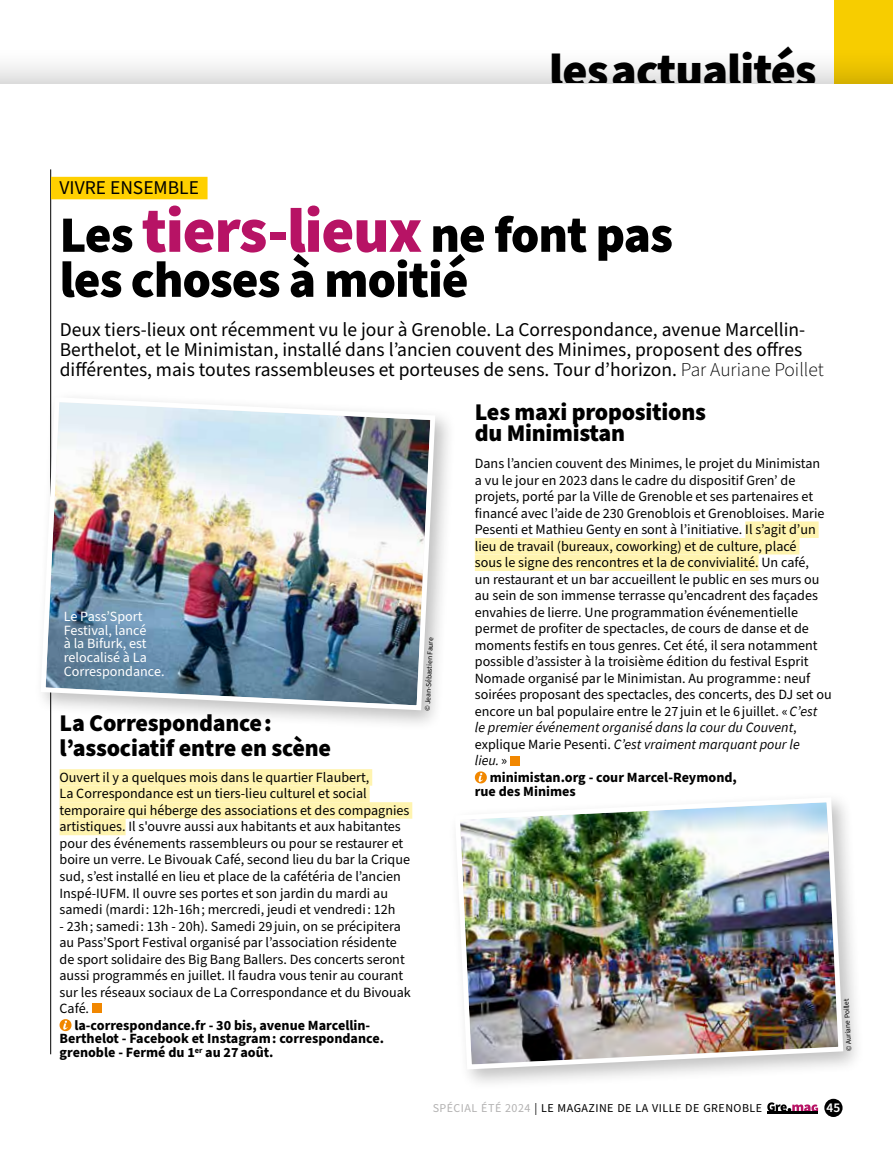
<style>
.page{position:relative;width:893px;height:1149px;background:#fff}
.page>*{position:absolute;margin:0;border:0;box-sizing:border-box;transform-origin:0 0}
.t1{font:900 51px/45px "Source Sans Pro";letter-spacing:-.02em;color:#000}
.t2{font:900 48px "Source Sans Pro";letter-spacing:-.02em;color:#000}
.t3{font:900 24px/25.2px "Source Sans Pro";letter-spacing:-.01em;color:#000}
.t4{font:19.5px/20px "Source Sans Pro";color:#000}
.t5{font:14.1px/16.5px "Source Sans Pro";color:#000}
.t6{font:700 14.1px/13.8px "Source Sans Pro";color:#000}
.t7{font:italic 14.1px "Source Sans Pro";color:#000}
.t8{font:14.1px/13.8px "Source Sans Pro";color:#fff}
.t9{font:600 13.35px "Source Sans Pro";color:#fff}
.t10{font:12px "Source Sans Pro";letter-spacing:.04em;color:#000}
.t11{font:7.5px "Source Sans Pro";color:#000}
.s1{font-size:63px;color:#b71365}
.s2{font-weight:300}
.s3{font-style:italic}
.s4{font-style:normal}
.s5{color:#b3b2b2}
</style>
<div class="page">
<div style="left:834px;top:0;width:59px;height:84px;background:#f7cd00"></div>
<svg style="left:0;top:65px;width:893px;height:19px"></svg>
<div style="left:824px;top:1098px;width:18px;height:18px;background:#000;border-radius:50%"></div>
<hr style="left:768px;top:1110px;width:50px;height:3px;background:#000">
<svg style="left:767px;top:1102px;width:51px;height:9px"></svg>
<hr style="left:50px;top:169px;width:1px;height:884px;background:#000">
<div style="left:51px;top:177px;width:157px;height:22px;background:#ffd000"></div>
<div style="left:60px;top:769px;width:312px;height:16px;background:#fff4b0"></div>
<div style="left:60px;top:785px;width:310px;height:17px;background:#fff4b0"></div>
<div style="left:60px;top:802px;width:352px;height:16px;background:#fff4b0"></div>
<div style="left:60px;top:818px;width:66px;height:17px;background:#fff4b0"></div>
<div style="left:92px;top:1003px;width:9px;height:9px;background:#f18700"></div>
<svg style="left:60px;top:1019px;width:12px;height:11px"></svg>
<div style="left:745px;top:521px;width:74px;height:17px;background:#fff4b0"></div>
<div style="left:475px;top:538px;width:324px;height:16px;background:#fff4b0"></div>
<div style="left:475px;top:554px;width:284px;height:17px;background:#fff4b0"></div>
<div style="left:510px;top:755px;width:9px;height:10px;background:#f18700"></div>
<svg style="left:475px;top:771px;width:12px;height:12px"></svg>
<div style="left:448px;top:790px;width:416px;height:300px;background:#000;opacity:.25"></div>
<img style="left:452px;top:794px;width:394px;height:277px">
<div style="left:34px;top:390px;width:423px;height:341px;background:#000;opacity:.25"></div>
<img style="left:38px;top:394px;width:400px;height:318px">
<h2 class="t2" style="left:549px;top:38px;width:269px">les actualités</h2>
<h3 class="t4" style="left:60px;top:178px;width:141px">VIVRE ENSEMBLE</h3>
<h1 class="t1" style="left:60px;top:213px;width:615px">Les <span class="s1">tiers-lieux</span> ne font pas les choses à moitié</h1>
<p class="t4" style="left:60px;top:320px;width:766px">Deux tiers-lieux ont récemment vu le jour à Grenoble. La Correspondance, avenue Marcellin-<br>Berthelot, et le Minimistan, installé dans l’ancien couvent des Minimes, proposent des offres différentes, mais toutes rassembleuses et porteuses de sens. Tour d’horizon. <span class="s2">Par Auriane Poillet</span></p>
<p class="t8" style="left:64px;top:609px;width:102px">Le Pass’Sport<br>Festival, lancé<br>à la Bifurk, est relocalisé à La<br>Correspondance.</p>
<h3 class="t3" style="left:60px;top:710px;width:273px">La Correspondance : l’associatif entre en scène</h3>
<p class="t5" style="left:60px;top:769px;width:352px">Ouvert il y a quelques mois dans le quartier Flaubert,<br>La Correspondance est un tiers-lieu culturel et social temporaire qui héberge des associations et des compagnies artistiques. Il s'ouvre aussi aux habitants et aux habitantes pour des événements rassembleurs ou pour se restaurer et boire un verre. Le Bivouak Café, second lieu du bar la Crique sud, s’est installé en lieu et place de la cafétéria de l’ancien Inspé-IUFM. Il ouvre ses portes et son jardin du mardi au samedi (mardi : 12h-16h ; mercredi, jeudi et vendredi : 12h</p>
<p class="t5" style="left:60px;top:917px;width:353px">- 23h ; samedi : 13h - 20h). Samedi 29 juin, on se précipitera au Pass’Sport Festival organisé par l’association résidente de sport solidaire des Big Bang Ballers. Des concerts seront aussi programmés en juillet. Il faudra vous tenir au courant sur les réseaux sociaux de La Correspondance et du Bivouak Café.</p>
<p class="t6" style="left:60px;top:1018px;width:326px;text-indent:15px">la-correspondance.fr - 30 bis, avenue Marcellin-<br>Berthelot - Facebook et Instagram : correspondance. grenoble - Fermé du 1<sup>er</sup> au 27 août.</p>
<p class="t11" style="left:422px;top:710px;width:76px;rotate:-87deg">© Jean-Sébastien Faure</p>
<h3 class="t3" style="left:475px;top:402px;width:233px;line-height:21px">Les maxi propositions du Minimistan</h3>
<p class="t5" style="left:475px;top:455px;width:347px">Dans l’ancien couvent des Minimes, le projet du Minimistan</p>
<p class="t5" style="left:475px;top:472px;width:322px">a vu le jour en 2023 dans le cadre du dispositif Gren’ de</p>
<p class="t5" style="left:475px;top:488px;width:340px">projets, porté par la Ville de Grenoble et ses partenaires et</p>
<p class="t5" style="left:475px;top:505px;width:351px">financé avec l’aide de 230 Grenoblois et Grenobloises. Marie</p>
<p class="t5" style="left:475px;top:521px;width:342px">Pesenti et Mathieu Genty en sont à l’initiative. Il s’agit d’un</p>
<p class="t5" style="left:475px;top:538px;width:323px">lieu de travail (bureaux, coworking) et de culture, placé</p>
<p class="t5" style="left:475px;top:554px;width:336px">sous le signe des rencontres et la de convivialité. Un café,</p>
<p class="t5" style="left:475px;top:571px;width:346px">un restaurant et un bar accueillent le public en ses murs ou</p>
<p class="t5" style="left:475px;top:587px;width:345px">au sein de son immense terrasse qu’encadrent des façades</p>
<p class="t5" style="left:475px;top:604px;width:325px">envahies de lierre. Une programmation événementielle</p>
<p class="t5" style="left:475px;top:620px;width:336px">permet de profiter de spectacles, de cours de danse et de</p>
<p class="t5" style="left:475px;top:637px;width:344px">moments festifs en tous genres. Cet été, il sera notamment</p>
<p class="t5" style="left:475px;top:653px;width:335px">possible d’assister à la troisième édition du festival Esprit</p>
<p class="t5" style="left:475px;top:670px;width:337px">Nomade organisé par le Minimistan. Au programme : neuf</p>
<p class="t5" style="left:475px;top:686px;width:358px">soirées proposant des spectacles, des concerts, des DJ set ou</p>
<p class="t5" style="left:475px;top:703px;width:344px">encore un bal populaire entre le 27 juin et le 6 juillet. « <span class="s3">C’est</span></p>
<p class="t7" style="left:475px;top:718px;width:323px">le premier événement organisé dans la cour du Couvent<span class="s4">,</span></p>
<p class="t7" style="left:475px;top:735px;width:326px"><span class="s4">explique Marie Pesenti.</span> C’est vraiment marquant pour le</p>
<p class="t7" style="left:475px;top:751px;width:34px">lieu. <span class="s4">»</span></p>
<p class="t6" style="left:490px;top:770px;width:249px">minimistan.org - cour Marcel-Reymond,</p>
<p class="t6" style="left:475px;top:784px;width:103px">rue des Minimes</p>
<p class="t11" style="left:844px;top:1051px;width:54px;rotate:-93deg">© Auriane Poillet</p>
<p class="t10" style="left:433px;top:1099px;width:331px"><span class="s5">SPÉCIAL ÉTÉ 2024</span> | LE MAGAZINE DE LA VILLE DE GRENOBLE</p>
<p class="t9" style="left:827px;top:1098px;width:15px">45</p>
</div>
